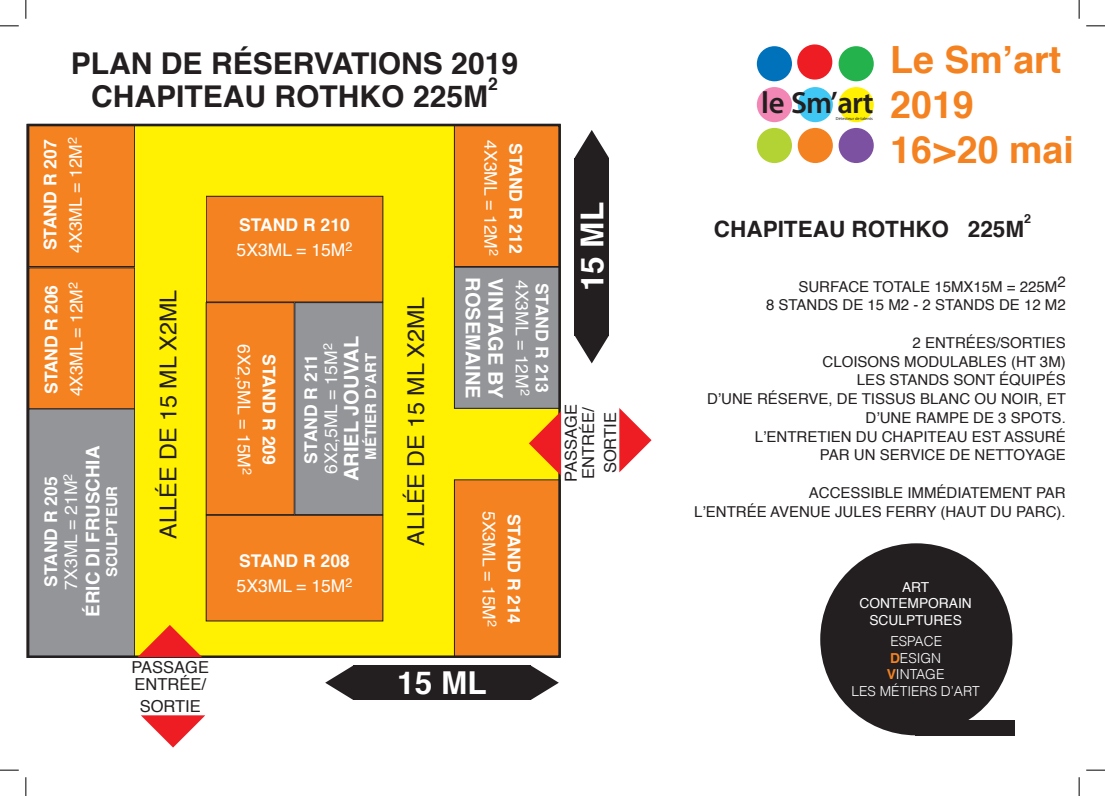
<style>
.page{position:relative;width:1105px;height:796px;background:#fff}
.page>*{position:absolute;margin:0;border:0;box-sizing:border-box;transform-origin:0 0}
.t1{font:700 37.5px/45px "Helvetica";color:#f58220}
.t2{font:700 31.5px "Helvetica";color:#fff}
.t3{font:600 30.75px "Myriad Pro";letter-spacing:-.015em;color:#231f20}
.t4{font:700 30px/32.5px "Helvetica";color:#231f20;text-align:center}
.t5{font:23.25px "Helvetica";color:#231f20}
.t6{font:700 22.5px "Helvetica";color:#231f20}
.t7{font:700 20px "Helvetica";color:#fff}
.t8{font:700 18.75px "Helvetica";color:#fff}
.t9{font:700 17.5px/25px "Helvetica";color:#fff}
.t10{font:17.5px/20px "Helvetica";color:#fff;text-align:center}
.t11{font:700 17.5px "Helvetica";color:#231f20}
.t12{font:16.5px/17.5px "Helvetica";color:#231f20}
.t13{font:15px/18.8px "Helvetica";color:#231f20;text-align:right}
.t14{font:700 15px "Helvetica";color:#fff}
.t15{font:300 13.75px/16.5px "Helvetica";color:#fff;text-align:center}
.t16{font:13.75px/16.5px "Helvetica";color:#fff;text-align:center}
.t17{font:12.5px "Helvetica";color:#fff}
.t18{font:700 12.5px "Helvetica";color:#231f20}
.t19{font:4.38px "Myriad Pro";color:#231f20}
.s1{font-weight:400}
.s2{font-weight:700}
.s3{font-weight:700;color:#f58220}
</style>
<div class="page">
<div style="left:797px;top:44px;width:35px;height:36px;background:#ee1d23;border-radius:50%"></div>
<div style="left:838px;top:46px;width:35px;height:35px;background:#23b24b;border-radius:50%"></div>
<div style="left:756px;top:46px;width:35px;height:35px;background:#0072bc;border-radius:50%"></div>
<div style="left:797px;top:87px;width:35px;height:35px;background:#40c7f4;border-radius:50%"></div>
<div style="left:797px;top:128px;width:35px;height:35px;background:#f58220;border-radius:50%"></div>
<div style="left:756px;top:87px;width:35px;height:35px;background:#f287b6;border-radius:50%"></div>
<div style="left:838px;top:87px;width:35px;height:35px;background:#fff101;border-radius:50%"></div>
<div style="left:838px;top:128px;width:35px;height:35px;background:#7c51a1;border-radius:50%"></div>
<div style="left:756px;top:128px;width:35px;height:35px;background:#b3d234;border-radius:50%"></div>
<div style="left:29px;top:125px;width:531px;height:532px;background:#fff101"></div>
<svg style="left:530px;top:666px;width:28px;height:34px"></svg>
<div style="left:353px;top:666px;width:177px;height:34px;background:#231f20"></div>
<svg style="left:325px;top:666px;width:28px;height:34px"></svg>
<div style="left:29px;top:125px;width:106px;height:141px;background:#f58220"></div>
<div style="left:29px;top:125px;width:106px;height:142px;border:1px solid #231f20"></div>
<div style="left:29px;top:268px;width:106px;height:141px;background:#f58220"></div>
<div style="left:29px;top:267px;width:106px;height:142px;border:1px solid #231f20"></div>
<div style="left:29px;top:409px;width:106px;height:247px;background:#939598"></div>
<div style="left:29px;top:409px;width:106px;height:248px;border:1px solid #231f20"></div>
<div style="left:206px;top:196px;width:177px;height:106px;background:#f58220"></div>
<div style="left:206px;top:196px;width:177px;height:106px;border:1px solid #231f20"></div>
<div style="left:454px;top:480px;width:106px;height:176px;background:#f58220"></div>
<div style="left:454px;top:479px;width:106px;height:178px;border:1px solid #231f20"></div>
<div style="left:206px;top:303px;width:88px;height:212px;background:#f58220"></div>
<div style="left:295px;top:303px;width:88px;height:212px;background:#939598"></div>
<div style="left:294px;top:302px;width:89px;height:213px;border:1px solid #231f20"></div>
<div style="left:206px;top:515px;width:177px;height:106px;background:#f58220"></div>
<div style="left:206px;top:515px;width:177px;height:106px;border:1px solid #231f20"></div>
<div style="left:454px;top:267px;width:106px;height:141px;background:#939598"></div>
<div style="left:454px;top:267px;width:106px;height:142px;border:1px solid #231f20"></div>
<svg style="left:574px;top:130px;width:34px;height:28px"></svg>
<div style="left:574px;top:158px;width:35px;height:178px;background:#231f20"></div>
<svg style="left:575px;top:336px;width:33px;height:27px"></svg>
<div style="left:454px;top:125px;width:106px;height:141px;background:#f58220"></div>
<div style="left:454px;top:125px;width:106px;height:142px;border:1px solid #231f20"></div>
<div style="left:26px;top:124px;width:534px;height:534px;border:2px solid #231f20"></div>
<svg style="left:529px;top:411px;width:32px;height:64px"></svg>
<svg style="left:619px;top:408px;width:32px;height:64px"></svg>
<svg style="left:137px;top:625px;width:65px;height:32px"></svg>
<svg style="left:141px;top:715px;width:64px;height:32px"></svg>
<div style="left:915px;top:719px;width:99px;height:16px;background:#231f20"></div>
<div style="left:820px;top:543px;width:192px;height:192px;background:#231f20;border-radius:50%"></div>
<svg style="left:0;top:25px;width:19px;height:2px"></svg>
<svg style="left:1086px;top:25px;width:18px;height:2px"></svg>
<svg style="left:0;top:769px;width:19px;height:2px"></svg>
<svg style="left:1086px;top:769px;width:18px;height:2px"></svg>
<svg style="left:25px;top:0;width:2px;height:19px"></svg>
<svg style="left:25px;top:777px;width:2px;height:19px"></svg>
<svg style="left:1078px;top:0;width:1px;height:19px"></svg>
<svg style="left:1078px;top:777px;width:1px;height:19px"></svg>
<h3 class="t4" style="left:71px;top:48px;width:448px">PLAN DE RÉSERVATIONS 2019<br>CHAPITEAU ROTHKO 225M</h3>
<p class="t11" style="left:488px;top:70px;width:11px">2</p>
<p class="t9" style="left:38px;top:253px;width:117px;rotate:-90deg">STAND R 207<br><span class="s1">4X3ML = 12M</span><sup>2</sup></p>
<p class="t9" style="left:39px;top:396px;width:115px;rotate:-90deg">STAND R 206<br><span class="s1">4X3ML = 12M</span><sup>2</sup></p>
<p class="t8" style="left:78px;top:617px;width:172px;rotate:-90deg">ÉRIC DI FRUSCHIA</p>
<p class="t17" style="left:58px;top:481px;width:8px;rotate:-90deg">2</p>
<p class="t9" style="left:39px;top:587px;width:112px;rotate:-90deg">STAND R 205</p>
<p class="t10" style="left:61px;top:589px;width:110px;rotate:-90deg">7X3ML = 21M</p>
<p class="t14" style="left:100px;top:577px;width:93px;rotate:-90deg">SCULPTEUR</p>
<p class="t9" style="left:236px;top:212px;width:117px">STAND R 210<br><span class="s1">5X3ML = 15M</span><sup>2</sup></p>
<h3 class="t5" style="left:150px;top:539px;width:251px;rotate:-90deg">ALLÉE DE 15 ML X2ML</h3>
<h3 class="t5" style="left:398px;top:546px;width:251px;rotate:-90deg">ALLÉE DE 15 ML X2ML</h3>
<p class="t10" style="left:301px;top:474px;width:132px;rotate:-90deg"><span class="s2">STAND R 211<br></span>6X2,5ML = 15M<sup>2</sup></p>
<h3 class="t7" style="left:335px;top:481px;width:146px;rotate:-90deg">ARIEL JOUVAL</h3>
<p class="t10" style="left:281px;top:344px;width:132px;line-height:25px;rotate:90deg"><span class="s2">STAND R 209<br></span>6X2,5ML = 15M<sup>2</sup></p>
<p class="t14" style="left:358px;top:460px;width:108px;rotate:-90deg">MÉTIER D’ART</p>
<p class="t9" style="left:239px;top:548px;width:112px">STAND R 208</p>
<p class="t10" style="left:236px;top:576px;width:117px">5X3ML = 15M<sup>2</sup></p>
<p class="t10" style="left:500px;top:140px;width:110px;rotate:90deg">4X3ML = 12M</p>
<p class="t9" style="left:528px;top:143px;width:112px;rotate:90deg">STAND R 212</p>
<p class="t17" style="left:503px;top:249px;width:8px;rotate:90deg">2</p>
<h3 class="t7" style="left:489px;top:277px;width:123px;rotate:90deg">ROSEMAINE</h3>
<h3 class="t7" style="left:511px;top:278px;width:122px;rotate:90deg">VINTAGE BY</h3>
<p class="t10" style="left:531px;top:280px;width:110px;rotate:90deg">4X3ML = 12M</p>
<p class="t9" style="left:554px;top:282px;width:112px;rotate:90deg">STAND R 213</p>
<p class="t17" style="left:534px;top:389px;width:8px;rotate:90deg">2</p>
<p class="t10" style="left:498px;top:511px;width:110px;rotate:90deg">5X3ML = 15M</p>
<p class="t9" style="left:526px;top:513px;width:112px;rotate:90deg">STAND R 214</p>
<p class="t17" style="left:502px;top:620px;width:8px;rotate:90deg">2</p>
<p class="t12" style="left:131px;top:659px;width:79px">PASSAGE<br>ENTRÉE/</p>
<p class="t12" style="left:140px;top:698px;width:63px">SORTIE</p>
<h2 class="t2" style="left:397px;top:658px;width:91px">15 ML</h2>
<h2 class="t2" style="left:566px;top:291px;width:91px;rotate:-90deg">15 ML</h2>
<p class="t12" style="left:562px;top:482px;width:79px;rotate:-90deg">PASSAGE<br>ENTRÉE/</p>
<p class="t12" style="left:602px;top:473px;width:63px;rotate:-90deg">SORTIE</p>
<h3 class="t3" style="left:760px;top:83px;width:114px">le Sm’art</h3>
<p class="t19" style="left:835px;top:116px;width:39px">Détecteur de talents</p>
<h1 class="t1" style="left:890px;top:37px;width:185px">Le Sm’art<br>2019<br>16&gt;20 mai</h1>
<p class="t18" style="left:1023px;top:209px;width:8px">2</p>
<h3 class="t6" style="left:713px;top:211px;width:312px">CHAPITEAU ROTHKO 225M</h3>
<p class="t13" style="left:765px;top:277px;width:301px">SURFACE TOTALE 15MX15M = 225M2<br>8 STANDS DE 15 M2 - 2 STANDS DE 12 M2</p>
<p class="t13" style="left:706px;top:334px;width:360px">2 ENTRÉES/SORTIES<br>CLOISONS MODULABLES (HT 3M)<br>LES STANDS SONT ÉQUIPÉS<br>D’UNE RÉSERVE, DE TISSUS BLANC OU NOIR, ET<br>D’UNE RAMPE DE 3 SPOTS.<br>L’ENTRETIEN DU CHAPITEAU EST ASSURÉ<br>PAR UN SERVICE DE NETTOYAGE</p>
<p class="t13" style="left:694px;top:484px;width:373px">ACCESSIBLE IMMÉDIATEMENT PAR<br>L’ENTRÉE AVENUE JULES FERRY (HAUT DU PARC).</p>
<p class="t16" style="left:859px;top:579px;width:114px">ART<br>CONTEMPORAIN<br>SCULPTURES</p>
<p class="t15" style="left:851px;top:633px;width:130px">ESPACE<br><span class="s3">D</span>ESIGN<br><span class="s3">V</span>INTAGE<br>LES MÉTIERS D’ART</p>
</div>
